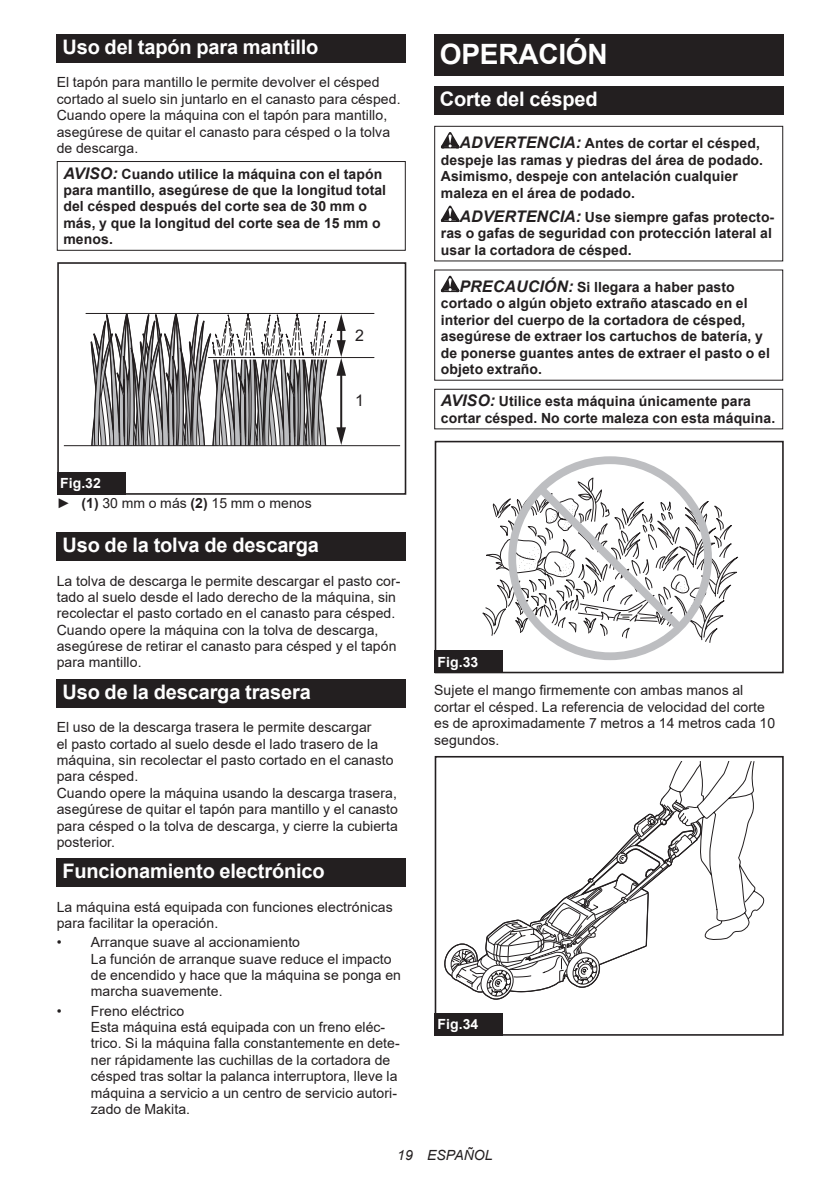
<style>
.page{position:relative;width:840px;height:1191px;background:#fff}
.page>*{position:absolute;margin:0;border:0;box-sizing:border-box;transform-origin:0 0}
.t1{font:700 28px "Arial";letter-spacing:-.01em;color:#fff}
.t2{font:700 20px "Arial";letter-spacing:-.01em;color:#fff}
.t3{font:16px "Arial";color:#231f20}
.t4{font:14px/16.4px "Arial";letter-spacing:.005em;color:#231f20}
.t5{font:700 14px/16.4px "Arial";letter-spacing:.005em;color:#231f20}
.t6{font:700 14px "Arial";letter-spacing:.005em;color:#fff}
.t7{font:italic 14px "Arial";letter-spacing:.005em;color:#231f20}
.s1{font-style:italic;font-size:16px}
.s2{font-weight:700;color:#fff}
.s3{font-weight:700}
</style>
<div class="page">
<div style="left:57px;top:34px;width:348px;height:29px;background:#231f20"></div>
<div style="left:57px;top:161px;width:348px;height:90px;border:1px solid #231f20"></div>
<hr style="left:86px;top:313px;width:288px;height:1px;background:#231f20">
<hr style="left:64px;top:445px;width:336px;height:1px;background:#231f20">
<div style="left:57px;top:262px;width:349px;height:233px;border:2px solid #231f20"></div>
<hr style="left:208px;top:357px;width:166px;height:1px;background:#231f20">
<svg style="left:90px;top:314px;width:256px;height:181px"></svg>
<div style="left:57px;top:472px;width:68px;height:23px;background:#231f20"></div>
<div style="left:57px;top:532px;width:348px;height:28px;background:#231f20"></div>
<div style="left:57px;top:679px;width:348px;height:28px;background:#231f20"></div>
<div style="left:57px;top:858px;width:348px;height:28px;background:#231f20"></div>
<div style="left:434px;top:34px;width:348px;height:41px;background:#231f20"></div>
<div style="left:434px;top:86px;width:348px;height:29px;background:#231f20"></div>
<svg style="left:440px;top:132px;width:19px;height:16px"></svg>
<svg style="left:440px;top:206px;width:19px;height:16px"></svg>
<div style="left:434px;top:126px;width:348px;height:135px;border:1px solid #231f20"></div>
<svg style="left:440px;top:276px;width:19px;height:16px"></svg>
<div style="left:434px;top:389px;width:348px;height:40px;border:1px solid #231f20"></div>
<svg style="left:482px;top:499px;width:255px;height:140px"></svg>
<svg style="left:499px;top:538px;width:9px;height:41px"></svg>
<svg style="left:508px;top:456px;width:203px;height:204px"></svg>
<div style="left:434px;top:441px;width:349px;height:232px;border:2px solid #231f20"></div>
<div style="left:434px;top:650px;width:68px;height:23px;background:#231f20"></div>
<svg style="left:444px;top:761px;width:320px;height:239px"></svg>
<div style="left:434px;top:756px;width:349px;height:279px;border:2px solid #231f20"></div>
<div style="left:434px;top:1013px;width:68px;height:22px;background:#231f20"></div>
<h2 class="t2" style="left:62px;top:33px;width:257px">Uso del tapón para mantillo</h2>
<p class="t4" style="left:57px;top:74px;width:345px">El tapón para mantillo le permite devolver el césped cortado al suelo sin juntarlo en el canasto para césped.<br>Cuando opere la máquina con el tapón para mantillo, asegúrese de quitar el canasto para césped o la tolva de descarga.</p>
<p class="t5" style="left:63px;top:166px;width:324px"><span class="s1">AVISO:</span> Cuando utilice la máquina con el tapón para mantillo, asegúrese de que la longitud total del césped después del corte sea de 30 mm o más, y que la longitud del corte sea de 15 mm o menos.</p>
<p class="t3" style="left:355px;top:324px;width:10px">2</p>
<p class="t3" style="left:355px;top:390px;width:10px">1</p>
<p class="t4" style="left:57px;top:473px;width:256px;line-height:20.2px"><span class="s2">Fig.32<br></span>► <span class="s3">(1)</span> 30 mm o más <span class="s3">(2)</span> 15 mm o menos</p>
<h2 class="t2" style="left:62px;top:531px;width:258px">Uso de la tolva de descarga</h2>
<p class="t4" style="left:57px;top:572px;width:345px">La tolva de descarga le permite descargar el pasto cor&shy;tado al suelo desde el lado derecho de la máquina, sin recolectar el pasto cortado en el canasto para césped.<br>Cuando opere la máquina con la tolva de descarga, asegúrese de retirar el canasto para césped y el tapón para mantillo.</p>
<h2 class="t2" style="left:62px;top:677px;width:250px">Uso de la descarga trasera</h2>
<p class="t4" style="left:57px;top:719px;width:342px">El uso de la descarga trasera le permite descargar<br>el pasto cortado al suelo desde el lado trasero de la máquina, sin recolectar el pasto cortado en el canasto para césped.<br>Cuando opere la máquina usando la descarga trasera, asegúrese de quitar el tapón para mantillo y el canasto para césped o la tolva de descarga, y cierre la cubierta posterior.</p>
<h2 class="t2" style="left:62px;top:857px;width:264px">Funcionamiento electrónico</h2>
<p class="t4" style="left:57px;top:898px;width:337px">La máquina está equipada con funciones electrónicas para facilitar la operación.</p>
<p class="t4" style="left:91px;top:934px;width:311px;text-indent:-34px">• Arranque suave al accionamiento<br>La función de arranque suave reduce el impacto de encendido y hace que la máquina se ponga en marcha suavemente.</p>
<p class="t4" style="left:91px;top:1002px;width:310px;text-indent:-34px">• Freno eléctrico<br>Esta máquina está equipada con un freno eléc&shy;trico. Si la máquina falla constantemente en dete&shy;ner rápidamente las cuchillas de la cortadora de césped tras soltar la palanca interruptora, lleve la máquina a servicio a un centro de servicio autori&shy;zado de Makita.</p>
<h1 class="t1" style="left:439px;top:34px;width:169px">OPERACIÓN</h1>
<h2 class="t2" style="left:439px;top:85px;width:159px">Corte del césped</h2>
<p class="t5" style="left:440px;top:135px;width:323px;text-indent:19px"><span class="s1">ADVERTENCIA:</span> Antes de cortar el césped, despeje las ramas y piedras del área de podado.<br>Asimismo, despeje con antelación cualquier maleza en el área de podado.</p>
<p class="t5" style="left:440px;top:209px;width:335px;text-indent:19px"><span class="s1">ADVERTENCIA:</span> Use siempre gafas protecto&shy;ras o gafas de seguridad con protección lateral al usar la cortadora de césped.</p>
<p class="t5" style="left:440px;top:279px;width:330px;text-indent:19px"><span class="s1">PRECAUCIÓN:</span> Si llegara a haber pasto cortado o algún objeto extraño atascado en el interior del cuerpo de la cortadora de césped, asegúrese de extraer los cartuchos de batería, y de ponerse guantes antes de extraer el pasto o el objeto extraño.</p>
<p class="t5" style="left:440px;top:393px;width:336px"><span class="s1">AVISO:</span> Utilice esta máquina únicamente para cortar césped. No corte maleza con esta máquina.</p>
<p class="t6" style="left:437px;top:652px;width:42px">Fig.33</p>
<p class="t4" style="left:434px;top:682px;width:342px">Sujete el mango firmemente con ambas manos al cortar el césped. La referencia de velocidad del corte es de aproximadamente 7 metros a 14 metros cada 10 segundos.</p>
<p class="t6" style="left:437px;top:1014px;width:42px">Fig.34</p>
<p class="t7" style="left:397px;top:1146px;width:97px">19 ESPAÑOL</p>
</div>
